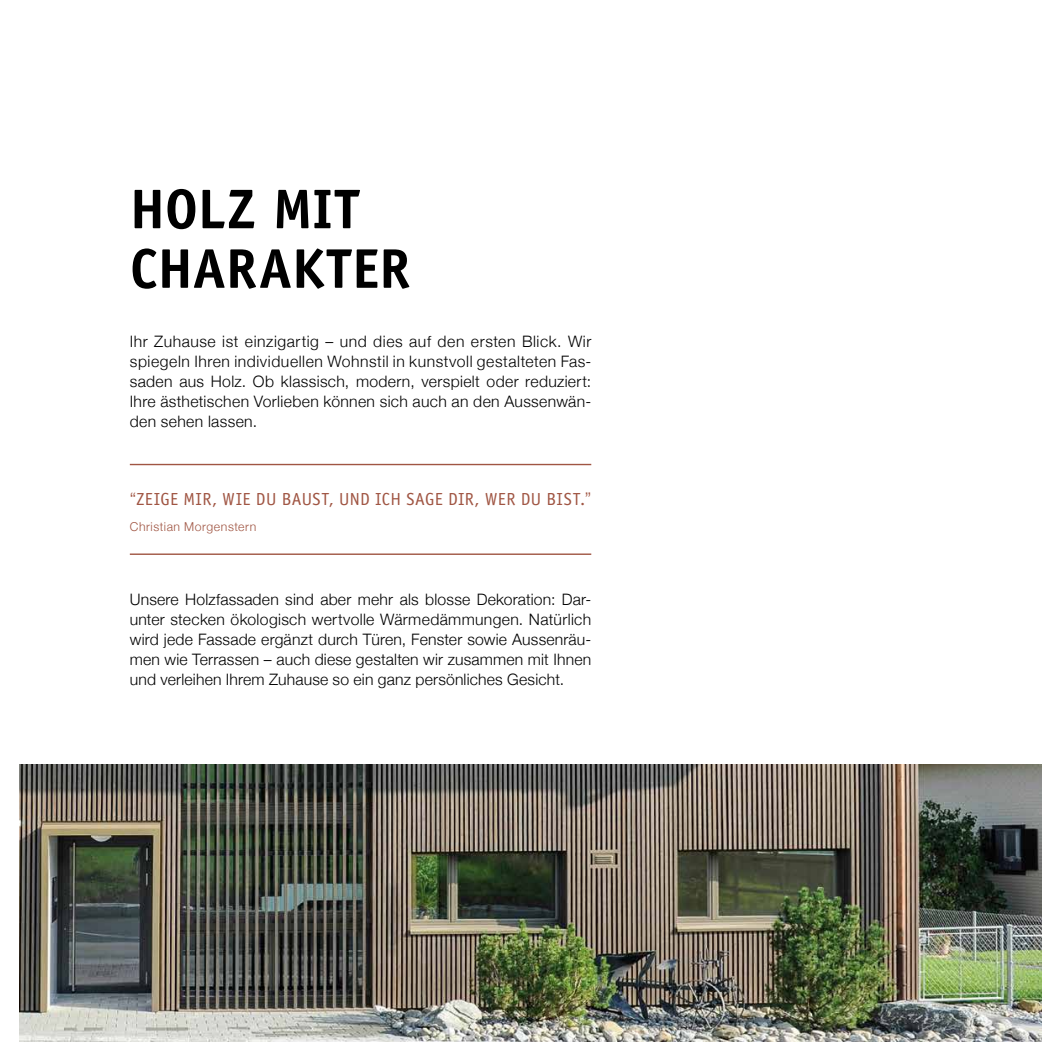
<style>
.page{position:relative;width:1042px;height:1042px;background:#fff}
.page>*{position:absolute;margin:0;border:0;box-sizing:border-box;transform-origin:0 0}
.t1{font:700 56px/59.5px "Officina Sans Std";color:#000}
.t2{font:17.5px "Officina Sans Std";letter-spacing:.025em;color:#a05543}
.t3{font:300 15.75px/19.8px "Helvetica Neue";letter-spacing:.015em;color:#000;text-align:justify}
.t4{font:300 12.25px "Helvetica Neue";letter-spacing:.045em;color:#a05543}
.s1{font-family:"Helvetica Neue";font-weight:300}
</style>
<div class="page">
<img style="left:20px;top:764px;width:1022px;height:278px">
<hr style="left:130px;top:464px;width:461px;height:1px;background:#a05543">
<hr style="left:130px;top:553px;width:461px;height:2px;background:#a05543">
<h1 class="t1" style="left:130px;top:179px;width:282px">HOLZ MIT<br>CHARAKTER</h1>
<p class="t3" style="left:130px;top:331px;width:463px">Ihr Zuhause ist einzigartig – und dies auf den ersten Blick. Wir spiegeln Ihren individuellen Wohnstil in kunstvoll gestalteten Fas&shy;saden aus Holz. Ob klassisch, modern, verspielt oder reduziert:<br>Ihre ästhetischen Vorlieben können sich auch an den Aussenwän&shy;den sehen lassen.</p>
<p class="t2" style="left:130px;top:489px;width:463px"><span class="s1">“</span>ZEIGE MIR, WIE DU BAUST, UND ICH SAGE DIR, WER DU BIST.<span class="s1">ˮ</span></p>
<p class="t4" style="left:130px;top:517px;width:128px">Christian Morgenstern</p>
<p class="t3" style="left:130px;top:589px;width:463px">Unsere Holzfassaden sind aber mehr als blosse Dekoration: Dar&shy;unter stecken ökologisch wertvolle Wärmedämmungen. Natürlich wird jede Fassade ergänzt durch Türen, Fenster sowie Aussenräu&shy;men wie Terrassen – auch diese gestalten wir zusammen mit Ihnen und verleihen Ihrem Zuhause so ein ganz persönliches Gesicht.</p>
</div>
